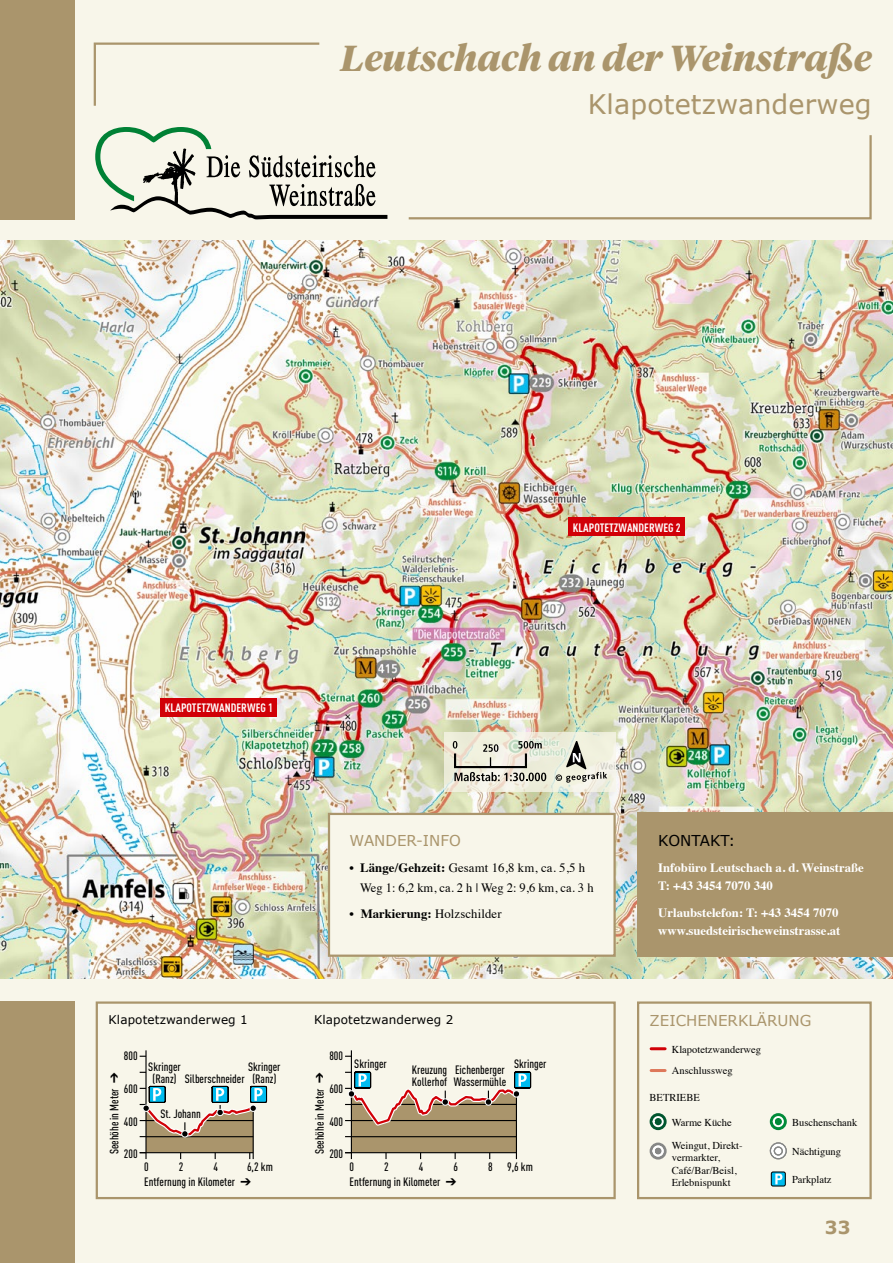
<style>
.page{position:relative;width:893px;height:1263px;background:#f8f6ea}
.page>*{position:absolute;margin:0;border:0;box-sizing:border-box;transform-origin:0 0}
.t1{font:italic 700 36px "Tiempos Headline";letter-spacing:.005em;color:#aa956c}
.t2{font:27px "Verdana";letter-spacing:.005em;color:#aa956c}
.t3{font:700 18px "Verdana";color:#aa956c}
.t4{font:15px "Verdana";color:#aa956c}
.t5{font:15px "Verdana";color:#000}
.t6{font:700 12.75px/18px "Times";color:#fff}
.t7{font:12.75px/19.5px "Times";letter-spacing:.01em;color:#000}
.t8{font:700 12.75px "Times";color:#000}
.t9{font:500 12px/12px "DIN Cond";color:#000;text-align:center}
.t10{font:12px "Verdana";letter-spacing:.01em;color:#000}
.t11{font:700 12px "DIN Cond";color:#fff}
.t12{font:10.5px/12.6px "Times";color:#000}
.s1{font-weight:700}
.s2{font-weight:400}
</style>
<div class="page">
<div style="left:771px;top:1172px;width:14px;height:14px;background:#0be;border-radius:2px"></div>
<div style="left:771px;top:1171px;width:15px;height:15px;border:1px solid #000;border-radius:2px"></div>
<svg style="left:775px;top:1173px;width:7px;height:11px"></svg>
<svg style="left:650px;top:1113px;width:17px;height:17px"></svg>
<div style="left:653px;top:1116px;width:11px;height:11px;border:2px solid #fff;border-radius:50%"></div>
<svg style="left:770px;top:1113px;width:17px;height:17px"></svg>
<div style="left:773px;top:1116px;width:11px;height:11px;border:2px solid #fff;border-radius:50%"></div>
<svg style="left:770px;top:1143px;width:16px;height:16px"></svg>
<div style="left:770px;top:1142px;width:17px;height:17px;border:1px solid #868786;border-radius:50%"></div>
<div style="left:774px;top:1146px;width:9px;height:9px;border:1px solid #868786;border-radius:50%"></div>
<svg style="left:650px;top:1142px;width:17px;height:17px"></svg>
<div style="left:653px;top:1145px;width:11px;height:11px;border:2px solid #fff;border-radius:50%"></div>
<img style="left:0;top:240px;width:893px;height:738px">
<div style="left:0;top:1001px;width:74px;height:262px;background:#aa956c"></div>
<div style="left:0;top:0;width:74px;height:219px;background:#aa956c"></div>
<div style="left:96px;top:1001px;width:520px;height:198px;border:2px solid #aa956c"></div>
<div style="left:637px;top:813px;width:256px;height:144px;background:#aa956c"></div>
<div style="left:328px;top:813px;width:288px;height:144px;background:#f8f6ea;border:2px solid #aa956c"></div>
<hr style="left:651px;top:1069px;width:14px;height:3px;background:#de785a">
<hr style="left:651px;top:1047px;width:14px;height:3px;background:#d10007">
<div style="left:637px;top:1001px;width:235px;height:198px;border:2px solid #aa956c"></div>
<svg style="left:444px;top:732px;width:172px;height:59px;fill:#efeedc"></svg>
<svg style="left:555px;top:741px;width:52px;height:42px"></svg>
<svg style="left:453px;top:741px;width:93px;height:40px"></svg>
<div style="left:161px;top:698px;width:116px;height:19px;background:#d10007"></div>
<div style="left:568px;top:517px;width:117px;height:19px;background:#d10007"></div>
<hr style="left:145px;top:1050px;width:2px;height:109px;background:#000">
<svg style="left:140px;top:1085px;width:128px;height:74px"></svg>
<hr style="left:351px;top:1050px;width:1px;height:109px;background:#000">
<svg style="left:345px;top:1071px;width:187px;height:88px"></svg>
<svg style="left:95px;top:127px;width:292px;height:92px"></svg>
<svg style="left:93px;top:42px;width:227px;height:64px"></svg>
<svg style="left:408px;top:135px;width:464px;height:85px"></svg>
<h1 class="t1" style="left:341px;top:33px;width:533px">Leutschach an der Weinstraße</h1>
<h2 class="t2" style="left:588px;top:87px;width:285px">Klapotetzwanderweg</h2>
<p class="t11" style="left:165px;top:701px;width:109px">KLAPOTETZWANDERWEG 1</p>
<p class="t11" style="left:573px;top:520px;width:109px">KLAPOTETZWANDERWEG 2</p>
<p class="t4" style="left:350px;top:830px;width:27px">Wander</p>
<p class="t4" style="left:416px;top:830px;width:24px">-Info</p>
<p class="t7" style="left:360px;top:857px;width:235px;text-indent:-10px"><span class="s1">• Länge/Gehzeit:</span> Gesamt 16,8 km, ca. 5,5 h<br>Weg 1: 6,2 km, ca. 2 h | Weg 2: 9,6 km, ca. 3 h</p>
<p class="t8" style="left:350px;top:901px;width:154px">• Markierung: <span class="s2">Holzschilder</span></p>
<p class="t5" style="left:658px;top:830px;width:22px">Kontakt</p>
<p class="t5" style="left:728px;top:830px;width:8px">:</p>
<p class="t6" style="left:658px;top:857px;width:207px">Infobüro Leutschach a. d. Weinstraße<br>T: +43 3454 7070 340</p>
<p class="t6" style="left:658px;top:902px;width:184px">Urlaubstelefon: T: +43 3454 7070 www.suedsteirischeweinstrasse.at</p>
<p class="t10" style="left:109px;top:1011px;width:141px">Klapotetzwanderweg 1</p>
<p class="t10" style="left:314px;top:1011px;width:141px">Klapotetzwanderweg 2</p>
<p class="t9" style="left:124px;top:1050px;width:15px">800</p>
<p class="t9" style="left:124px;top:1082px;width:15px">600</p>
<p class="t9" style="left:124px;top:1115px;width:15px">400</p>
<p class="t9" style="left:124px;top:1147px;width:15px">200</p>
<p class="t9" style="left:108px;top:1154px;width:84px;rotate:-90deg">Seehöhe in Meter ➔</p>
<p class="t9" style="left:148px;top:1060px;width:34px">Skringer (Ranz)</p>
<p class="t9" style="left:248px;top:1060px;width:34px">Skringer (Ranz)</p>
<p class="t9" style="left:160px;top:1107px;width:42px">St. Johann</p>
<p class="t9" style="left:185px;top:1072px;width:61px">Silberschneider</p>
<p class="t9" style="left:329px;top:1050px;width:15px">800</p>
<p class="t9" style="left:329px;top:1082px;width:15px">600</p>
<p class="t9" style="left:329px;top:1115px;width:15px">400</p>
<p class="t9" style="left:329px;top:1147px;width:15px">200</p>
<p class="t9" style="left:313px;top:1154px;width:84px;rotate:-90deg">Seehöhe in Meter ➔</p>
<p class="t9" style="left:354px;top:1058px;width:34px">Skringer</p>
<p class="t9" style="left:514px;top:1058px;width:34px">Skringer</p>
<p class="t9" style="left:412px;top:1064px;width:37px;text-align:left">Kreuzung<br>Kollerhof</p>
<p class="t9" style="left:454px;top:1064px;width:54px;text-align:left">Eichenberger<br>Wassermühle</p>
<p class="t9" style="left:144px;top:1160px;width:6px">0</p>
<p class="t9" style="left:179px;top:1160px;width:6px">2</p>
<p class="t9" style="left:213px;top:1160px;width:6px">4</p>
<p class="t9" style="left:247px;top:1160px;width:27px">6,2 km</p>
<p class="t9" style="left:350px;top:1160px;width:6px">0</p>
<p class="t9" style="left:384px;top:1160px;width:6px">2</p>
<p class="t9" style="left:419px;top:1160px;width:6px">4</p>
<p class="t9" style="left:453px;top:1160px;width:6px">6</p>
<p class="t9" style="left:488px;top:1160px;width:46px">8 9,6 km</p>
<p class="t9" style="left:144px;top:1176px;width:108px">Entfernung in Kilometer ➔</p>
<p class="t9" style="left:350px;top:1176px;width:108px">Entfernung in Kilometer ➔</p>
<p class="t4" style="left:650px;top:1011px;width:22px">Zeichenerklärung</p>
<p class="t12" style="left:672px;top:1042px;width:91px">Klapotetzwanderweg</p>
<p class="t12" style="left:672px;top:1064px;width:62px">Anschlussweg</p>
<p class="t12" style="left:650px;top:1091px;width:52px">Betrieb e</p>
<p class="t12" style="left:672px;top:1115px;width:62px">Warme Küche</p>
<p class="t12" style="left:792px;top:1115px;width:67px">Buschenschank</p>
<p class="t12" style="left:792px;top:1144px;width:50px">Nächtigung</p>
<p class="t12" style="left:672px;top:1138px;width:72px">Weingut, Direkt&shy;vermarkter,<br>Café/Bar/Beisl,<br>Erlebnispunkt</p>
<p class="t12" style="left:792px;top:1172px;width:41px">Parkplatz</p>
<h3 class="t3" style="left:825px;top:1216px;width:27px">33</h3>
</div>
